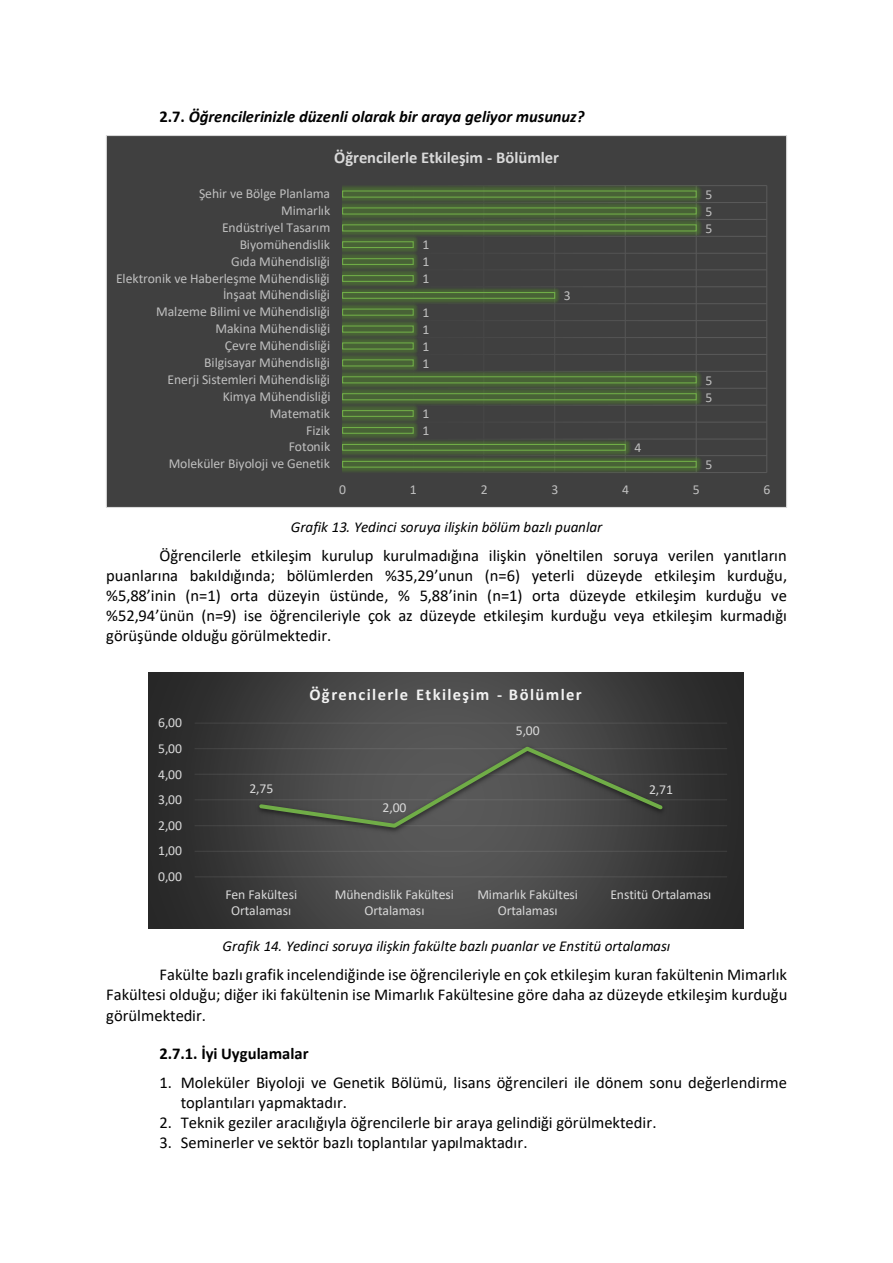
<style>
.page{position:relative;width:893px;height:1263px;background:#fff}
.page>*{position:absolute;margin:0;border:0;box-sizing:border-box;transform-origin:0 0}
.t1{font:700 16.65px "Calibri";letter-spacing:.08em;color:#f2f2f2}
.t2{font:16.5px/20.1px "Calibri";color:#000;text-align:justify}
.t3{font:italic 700 16.5px "Calibri";letter-spacing:-.005em;color:#000}
.t4{font:700 16.5px "Calibri";letter-spacing:-.005em;color:#d9d9d9}
.t5{font:700 16.5px "Calibri";letter-spacing:.005em;color:#000}
.t6{font:italic 15.15px "Calibri";color:#000}
.t7{font:13.65px "Calibri";color:#bfbfbf}
.t8{font:13.65px/16.5px "Calibri";letter-spacing:-.005em;color:#d9d9d9;text-align:center}
.s1{font-style:normal}
</style>
<div class="page">
<div style="left:106px;top:135px;width:681px;height:372px;background:#404040"></div>
<hr style="left:766px;top:186px;width:1px;height:286px;background:#fff">
<hr style="left:343px;top:472px;width:424px;height:1px;background:#fff">
<hr style="left:343px;top:455px;width:424px;height:1px;background:#fff">
<hr style="left:343px;top:438px;width:424px;height:2px;background:#fff">
<hr style="left:343px;top:422px;width:424px;height:1px;background:#fff">
<hr style="left:343px;top:405px;width:424px;height:1px;background:#fff">
<hr style="left:343px;top:388px;width:424px;height:1px;background:#fff">
<hr style="left:343px;top:371px;width:424px;height:1px;background:#fff">
<hr style="left:343px;top:354px;width:424px;height:1px;background:#fff">
<hr style="left:343px;top:337px;width:424px;height:1px;background:#fff">
<hr style="left:343px;top:320px;width:424px;height:1px;background:#fff">
<hr style="left:343px;top:303px;width:424px;height:1px;background:#fff">
<hr style="left:343px;top:286px;width:424px;height:1px;background:#fff">
<hr style="left:343px;top:269px;width:424px;height:1px;background:#fff">
<hr style="left:343px;top:253px;width:424px;height:1px;background:#fff">
<hr style="left:343px;top:236px;width:424px;height:1px;background:#fff">
<hr style="left:343px;top:219px;width:424px;height:1px;background:#fff">
<hr style="left:343px;top:202px;width:424px;height:1px;background:#fff">
<hr style="left:343px;top:185px;width:424px;height:1px;background:#fff">
<img style="left:342px;top:185px;width:362px;height:288px">
<svg style="left:342px;top:190px;width:355px;height:278px"></svg>
<svg style="left:148px;top:673px;width:596px;height:255px;background:#3e3e3e"></svg>
<hr style="left:195px;top:851px;width:532px;height:1px;background:#f2f2f2;opacity:.1">
<hr style="left:195px;top:825px;width:532px;height:1px;background:#414141">
<hr style="left:195px;top:799px;width:532px;height:1px;background:#404040">
<hr style="left:195px;top:774px;width:532px;height:1px;background:#414141">
<hr style="left:195px;top:748px;width:532px;height:1px;background:#414141">
<hr style="left:195px;top:723px;width:532px;height:1px;background:#f2f2f2;opacity:.1">
<hr style="left:195px;top:876px;width:532px;height:1px;background:#f2f2f2;opacity:.1">
<img style="left:252px;top:742px;width:417px;height:94px">
<svg style="left:257px;top:744px;width:409px;height:86px;background:#4e514c"></svg>
<p class="t3" style="left:160px;top:109px;width:426px"><span class="s1">2.7.</span> Öğrencilerinizle düzenli olarak bir araya geliyor musunuz?</p>
<p class="t4" style="left:334px;top:150px;width:226px">Öğrencilerle Etkileşim - Bölümler</p>
<p class="t7" style="left:199px;top:188px;width:133px">Şehir ve Bölge Planlama</p>
<p class="t7" style="left:281px;top:205px;width:51px">Mimarlık</p>
<p class="t7" style="left:222px;top:222px;width:110px">Endüstriyel Tasarım</p>
<p class="t7" style="left:240px;top:238px;width:92px">Biyomühendislik</p>
<p class="t7" style="left:231px;top:255px;width:100px">Gıda Mühendisliği</p>
<p class="t7" style="left:116px;top:272px;width:215px">Elektronik ve Haberleşme Mühendisliği</p>
<p class="t7" style="left:223px;top:289px;width:108px">İnşaat Mühendisliği</p>
<p class="t7" style="left:156px;top:306px;width:175px">Malzeme Bilimi ve Mühendisliği</p>
<p class="t7" style="left:215px;top:323px;width:116px">Makina Mühendisliği</p>
<p class="t7" style="left:225px;top:340px;width:107px">Çevre Mühendisliği</p>
<p class="t7" style="left:204px;top:357px;width:127px">Bilgisayar Mühendisliği</p>
<p class="t7" style="left:168px;top:374px;width:164px">Enerji Sistemleri Mühendisliği</p>
<p class="t7" style="left:223px;top:390px;width:109px">Kimya Mühendisliği</p>
<p class="t7" style="left:270px;top:407px;width:62px">Matematik</p>
<p class="t7" style="left:306px;top:424px;width:25px">Fizik</p>
<p class="t7" style="left:289px;top:441px;width:43px">Fotonik</p>
<p class="t7" style="left:169px;top:458px;width:163px">Moleküler Biyoloji ve Genetik</p>
<p class="t7" style="left:422px;top:239px;width:8px">1</p>
<p class="t7" style="left:422px;top:256px;width:8px">1</p>
<p class="t7" style="left:422px;top:273px;width:8px">1</p>
<p class="t7" style="left:422px;top:307px;width:8px">1</p>
<p class="t7" style="left:422px;top:324px;width:8px">1</p>
<p class="t7" style="left:422px;top:341px;width:8px">1</p>
<p class="t7" style="left:422px;top:357px;width:8px">1</p>
<p class="t7" style="left:422px;top:408px;width:8px">1</p>
<p class="t7" style="left:422px;top:425px;width:8px">1</p>
<p class="t7" style="left:564px;top:290px;width:8px">3</p>
<p class="t7" style="left:634px;top:442px;width:8px">4</p>
<p class="t7" style="left:705px;top:189px;width:8px">5</p>
<p class="t7" style="left:705px;top:205px;width:8px">5</p>
<p class="t7" style="left:705px;top:222px;width:8px">5</p>
<p class="t7" style="left:705px;top:374px;width:8px">5</p>
<p class="t7" style="left:705px;top:391px;width:8px">5</p>
<p class="t7" style="left:705px;top:459px;width:8px">5</p>
<p class="t7" style="left:339px;top:484px;width:8px">0</p>
<p class="t7" style="left:410px;top:484px;width:8px">1</p>
<p class="t7" style="left:481px;top:484px;width:8px">2</p>
<p class="t7" style="left:551px;top:484px;width:8px">3</p>
<p class="t7" style="left:622px;top:484px;width:8px">4</p>
<p class="t7" style="left:693px;top:484px;width:8px">5</p>
<p class="t7" style="left:763px;top:484px;width:8px">6</p>
<p class="t6" style="left:291px;top:521px;width:313px">Grafik 13. Yedinci soruya ilişkin bölüm bazlı puanlar</p>
<p class="t2" style="left:106px;top:547px;width:682px;text-indent:53px">Öğrencilerle etkileşim kurulup kurulmadığına ilişkin yöneltilen soruya verilen yanıtların puanlarına bakıldığında; bölümlerden %35,29’unun (n=6) yeterli düzeyde etkileşim kurduğu, %5,88’inin (n=1) orta düzeyin üstünde, % 5,88’inin (n=1) orta düzeyde etkileşim kurduğu ve %52,94’ünün (n=9) ise öğrencileriyle çok az düzeyde etkileşim kurduğu veya etkileşim kurmadığı görüşünde olduğu görülmektedir.</p>
<p class="t8" style="left:158px;top:716px;width:25px">6,00</p>
<p class="t8" style="left:158px;top:741px;width:25px">5,00</p>
<p class="t8" style="left:158px;top:767px;width:25px">4,00</p>
<p class="t8" style="left:158px;top:792px;width:25px">3,00</p>
<p class="t8" style="left:158px;top:818px;width:25px">2,00</p>
<p class="t8" style="left:158px;top:844px;width:25px">1,00</p>
<p class="t8" style="left:158px;top:869px;width:25px">0,00</p>
<p class="t1" style="left:309px;top:688px;width:274px">Öğrencilerle Etkileşim - Bölümler</p>
<p class="t8" style="left:249px;top:781px;width:25px">2,75</p>
<p class="t8" style="left:383px;top:800px;width:25px">2,00</p>
<p class="t8" style="left:516px;top:723px;width:25px">5,00</p>
<p class="t8" style="left:649px;top:782px;width:25px">2,71</p>
<p class="t8" style="left:225px;top:887px;width:73px">Fen Fakültesi<br>Ortalaması</p>
<p class="t8" style="left:335px;top:887px;width:120px">Mühendislik Fakültesi<br>Ortalaması</p>
<p class="t8" style="left:477px;top:887px;width:102px">Mimarlık Fakültesi<br>Ortalaması</p>
<p class="t8" style="left:610px;top:887px;width:103px">Enstitü Ortalaması</p>
<p class="t6" style="left:223px;top:940px;width:449px">Grafik 14. Yedinci soruya ilişkin fakülte bazlı puanlar ve Enstitü ortalaması</p>
<p class="t2" style="left:106px;top:966px;width:682px;text-indent:53px">Fakülte bazlı grafik incelendiğinde ise öğrencileriyle en çok etkileşim kuran fakültenin Mimarlık Fakültesi olduğu; diğer iki fakültenin ise Mimarlık Fakültesine göre daha az düzeyde etkileşim kurduğu görülmektedir.</p>
<p class="t5" style="left:160px;top:1046px;width:150px">2.7.1. İyi Uygulamalar</p>
<p class="t2" style="left:181px;top:1073px;width:608px;text-indent:-21px">1. Moleküler Biyoloji ve Genetik Bölümü, lisans öğrencileri ile dönem sonu değerlendirme toplantıları yapmaktadır.</p>
<p class="t2" style="left:160px;top:1114px;width:498px">2. Teknik geziler aracılığıyla öğrencilerle bir araya gelindiği görülmektedir.</p>
<p class="t2" style="left:160px;top:1134px;width:369px">3. Seminerler ve sektör bazlı toplantılar yapılmaktadır.</p>
</div>
